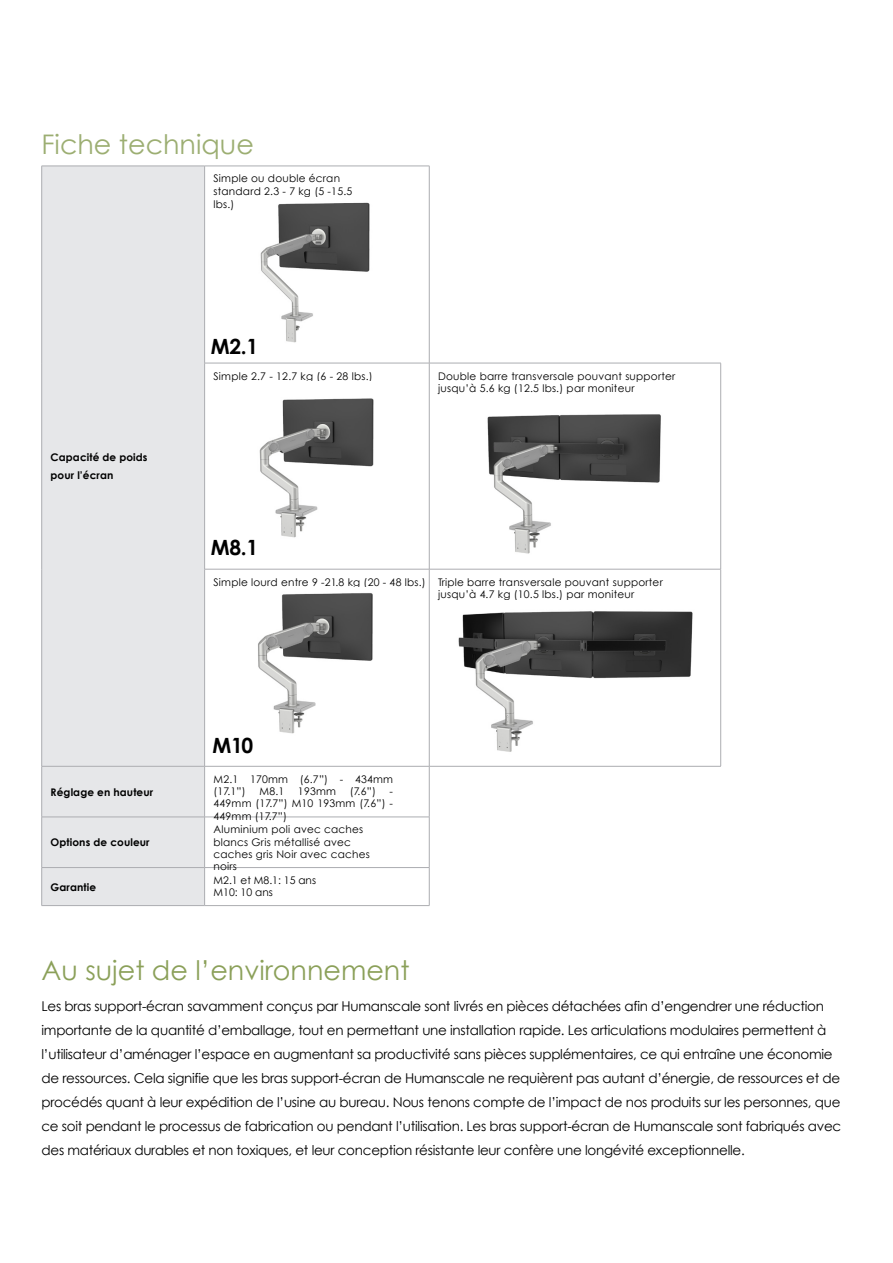
<style>
.page{position:relative;width:893px;height:1263px;background:#fff}
.page>*{position:absolute;margin:0;border:0;box-sizing:border-box;transform-origin:0 0}
.t1{font:27px "Century Gothic";color:#8ba059}
.t2{font:27px "Century Gothic";color:#9cae72}
.t3{font:700 21px "Century Gothic";letter-spacing:-.01em;color:#000}
.t4{font:13.5px/24px "Century Gothic";letter-spacing:-.02em;color:#000}
.t5{font:10.5px/12.3px "Century Gothic";letter-spacing:.02em;color:#000}
.t6{font:700 10.5px/18px "Century Gothic";letter-spacing:.01em;color:#000}
.t7{font:10.5px/11.9px "Century Gothic";color:#000}
</style>
<div class="page">
<div style="left:42px;top:167px;width:162px;height:738px;background:#e6e7e9"></div>
<hr style="left:205px;top:166px;width:224px;height:1px;background:#acadb1">
<hr style="left:429px;top:166px;width:1px;height:197px;background:#acadb1">
<hr style="left:204px;top:363px;width:225px;height:1px;background:#acadb1">
<hr style="left:429px;top:363px;width:292px;height:1px;background:#acadb1">
<hr style="left:429px;top:363px;width:1px;height:206px;background:#acadb1">
<hr style="left:720px;top:363px;width:1px;height:206px;background:#acadb1">
<hr style="left:204px;top:569px;width:225px;height:1px;background:#acadb1">
<hr style="left:429px;top:569px;width:292px;height:1px;background:#acadb1">
<hr style="left:429px;top:569px;width:1px;height:197px;background:#acadb1">
<hr style="left:720px;top:569px;width:1px;height:197px;background:#acadb1">
<hr style="left:205px;top:766px;width:224px;height:1px;background:#acadb1">
<hr style="left:429px;top:766px;width:292px;height:1px;background:#acadb1">
<hr style="left:429px;top:766px;width:1px;height:51px;background:#acadb1">
<hr style="left:205px;top:817px;width:224px;height:1px;background:#acadb1">
<hr style="left:429px;top:817px;width:1px;height:50px;background:#acadb1">
<hr style="left:205px;top:867px;width:224px;height:1px;background:#acadb1">
<hr style="left:42px;top:166px;width:163px;height:1px;background:#acadb1">
<hr style="left:41px;top:166px;width:1px;height:197px;background:#acadb1">
<hr style="left:41px;top:363px;width:1px;height:206px;background:#acadb1">
<hr style="left:41px;top:569px;width:1px;height:197px;background:#acadb1">
<hr style="left:42px;top:766px;width:163px;height:1px;background:#acadb1">
<hr style="left:41px;top:766px;width:1px;height:51px;background:#acadb1">
<hr style="left:42px;top:817px;width:163px;height:1px;background:#acadb1">
<hr style="left:41px;top:817px;width:1px;height:50px;background:#acadb1">
<hr style="left:204px;top:166px;width:1px;height:197px;background:#acadb1">
<hr style="left:204px;top:363px;width:1px;height:206px;background:#acadb1">
<hr style="left:204px;top:569px;width:1px;height:197px;background:#acadb1">
<hr style="left:204px;top:766px;width:1px;height:51px;background:#acadb1">
<hr style="left:204px;top:817px;width:1px;height:50px;background:#acadb1">
<hr style="left:42px;top:867px;width:163px;height:1px;background:#acadb1">
<hr style="left:41px;top:868px;width:1px;height:37px;background:#acadb1">
<hr style="left:204px;top:868px;width:1px;height:37px;background:#acadb1">
<hr style="left:429px;top:868px;width:1px;height:37px;background:#acadb1">
<hr style="left:42px;top:905px;width:163px;height:1px;background:#acadb1">
<hr style="left:205px;top:905px;width:224px;height:1px;background:#acadb1">
<img style="left:260px;top:202px;width:110px;height:141px">
<img style="left:259px;top:398px;width:115px;height:140px">
<img style="left:487px;top:414px;width:174px;height:140px">
<img style="left:258px;top:593px;width:115px;height:141px">
<img style="left:458px;top:611px;width:235px;height:141px">
<h1 class="t2" style="left:42px;top:125px;width:214px">Fiche technique</h1>
<p class="t5" style="left:214px;top:172px;width:140px">Simple ou double écran standard 2.3 - 7 kg (5 -15.5 lbs.)</p>
<h2 class="t3" style="left:211px;top:330px;width:49px">M2.1</h2>
<p class="t6" style="left:51px;top:448px;width:98px">Capacité de poids pour l’écran</p>
<p class="t6" style="left:51px;top:782px;width:104px">Réglage en hauteur</p>
<p class="t6" style="left:51px;top:833px;width:101px">Options de couleur</p>
<p class="t5" style="left:214px;top:369px;width:161px">Simple 2.7 - 12.7 kg (6 - 28 lbs.)</p>
<p class="t5" style="left:438px;top:369px;width:239px">Double barre transversale pouvant supporter jusqu’à 5.6 kg (12.5 lbs.) par moniteur</p>
<h2 class="t3" style="left:211px;top:531px;width:49px">M8.1</h2>
<p class="t5" style="left:438px;top:575px;width:226px;text-indent:-225px">Simple lourd entre 9 -21.8 kg (20 - 48 lbs.) Triple barre transversale pouvant supporter jusqu’à 4.7 kg (10.5 lbs.) par moniteur</p>
<h2 class="t3" style="left:213px;top:729px;width:42px">M10</h2>
<p class="t5" style="left:214px;top:773px;width:181px">M2.1 170mm (6.7”) - 434mm (17.1”)</p>
<p class="t5" style="left:259px;top:785px;width:26px">M8.1</p>
<p class="t5" style="left:298px;top:785px;width:39px">193mm</p>
<p class="t5" style="left:350px;top:785px;width:28px">(7.6”)</p>
<p class="t5" style="left:214px;top:785px;width:181px;text-align:justify;text-indent:176px">- 449mm (17.7”) M10 193mm (7.6”) - 449mm (17.7”)</p>
<p class="t5" style="left:214px;top:823px;width:158px">Aluminium poli avec caches blancs Gris métallisé avec caches gris Noir avec caches noirs</p>
<p class="t6" style="left:51px;top:877px;width:47px">Garantie</p>
<p class="t7" style="left:214px;top:874px;width:104px">M2.1 et M8.1: 15 ans<br>M10: 10 ans</p>
<h1 class="t1" style="left:42px;top:951px;width:370px">Au sujet de l’environnement</h1>
<p class="t4" style="left:42px;top:994px;width:801px">Les bras support-écran savamment conçus par Humanscale sont livrés en pièces détachées afin d’engendrer une réduction importante de la quantité d’emballage, tout en permettant une installation rapide. Les articulations modulaires permettent à l’utilisateur d’aménager l’espace en augmentant sa productivité sans pièces supplémentaires, ce qui entraîne une économie de ressources. Cela signifie que les bras support-écran de Humanscale ne requièrent pas autant d’énergie, de ressources et de procédés quant à leur expédition de l’usine au bureau. Nous tenons compte de l’impact de nos produits sur les personnes, que ce soit pendant le processus de fabrication ou pendant l’utilisation. Les bras support-écran de Humanscale sont fabriqués avec des matériaux durables et non toxiques, et leur conception résistante leur confère une longévité exceptionnelle.</p>
</div>
